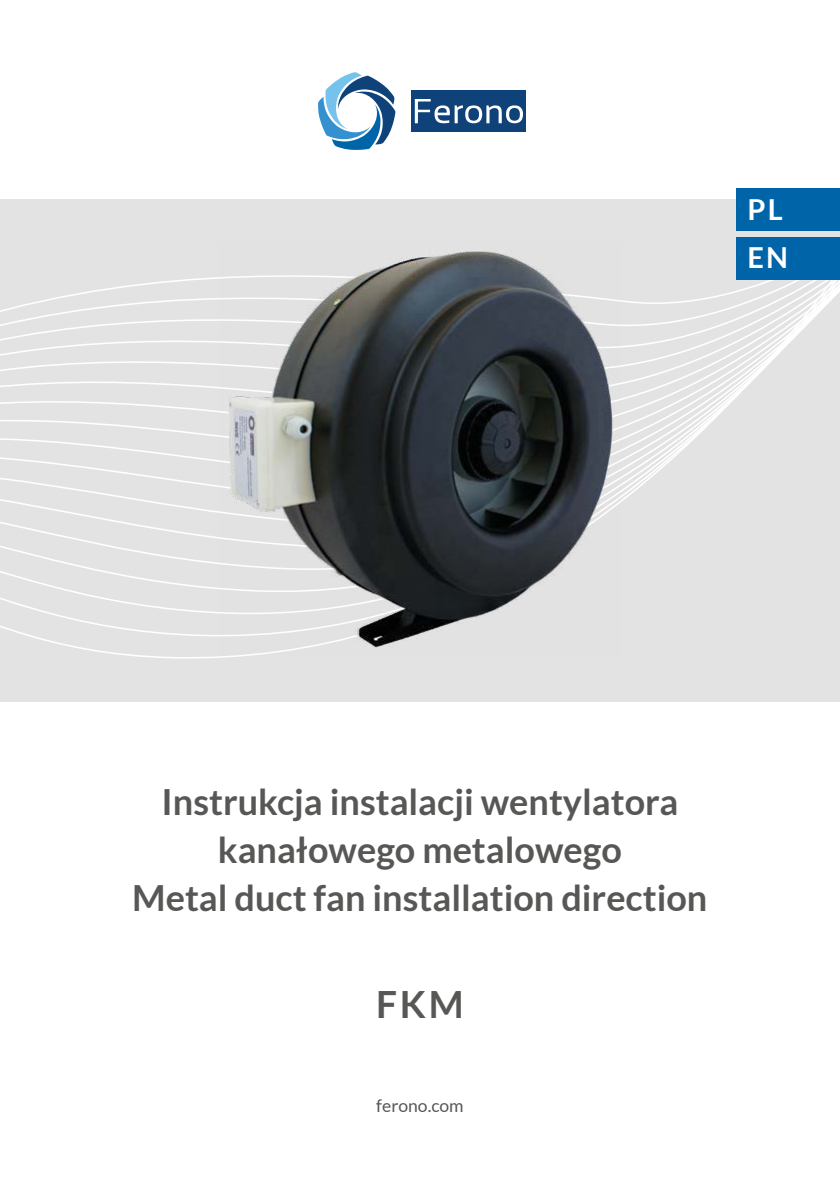
<style>
.page{position:relative;width:840px;height:1191px;background:#fff}
.page>*{position:absolute;margin:0;border:0;box-sizing:border-box;transform-origin:0 0}
.t1{font:700 37.6px "Lato";color:#575756}
.t2{font:700 36px/48px "Lato";color:#575756;text-align:center}
.t3{font:700 28.8px/48.2px "Lato";color:#fff}
.t4{font:17.6px "Lato";color:#575756}
</style>
<div class="page">
<div style="left:0;top:199px;width:839px;height:502px;background:#e3e3e3"></div>
<svg style="left:0;top:277px;width:839px;height:321px"></svg>
<img style="left:219px;top:250px;width:401px;height:407px">
<div style="left:411px;top:90px;width:115px;height:41px;background:#0f4279"></div>
<svg style="left:414px;top:99px;width:108px;height:25px"></svg>
<svg style="left:318px;top:72px;width:77px;height:78px"></svg>
<div style="left:736px;top:189px;width:103px;height:42px;background:#0064a8"></div>
<div style="left:736px;top:237px;width:103px;height:43px;background:#0064a8"></div>
<p class="t3" style="left:747px;top:185px;width:42px">PL<br>EN</p>
<p class="t2" style="left:132px;top:778px;width:576px">Instrukcja instalacji wentylatora kanałowego metalowego<br>Metal duct fan installation direction</p>
<p class="t1" style="left:376px;top:983px;width:89px">FKM</p>
<p class="t4" style="left:376px;top:1095px;width:89px">ferono.com</p>
</div>
